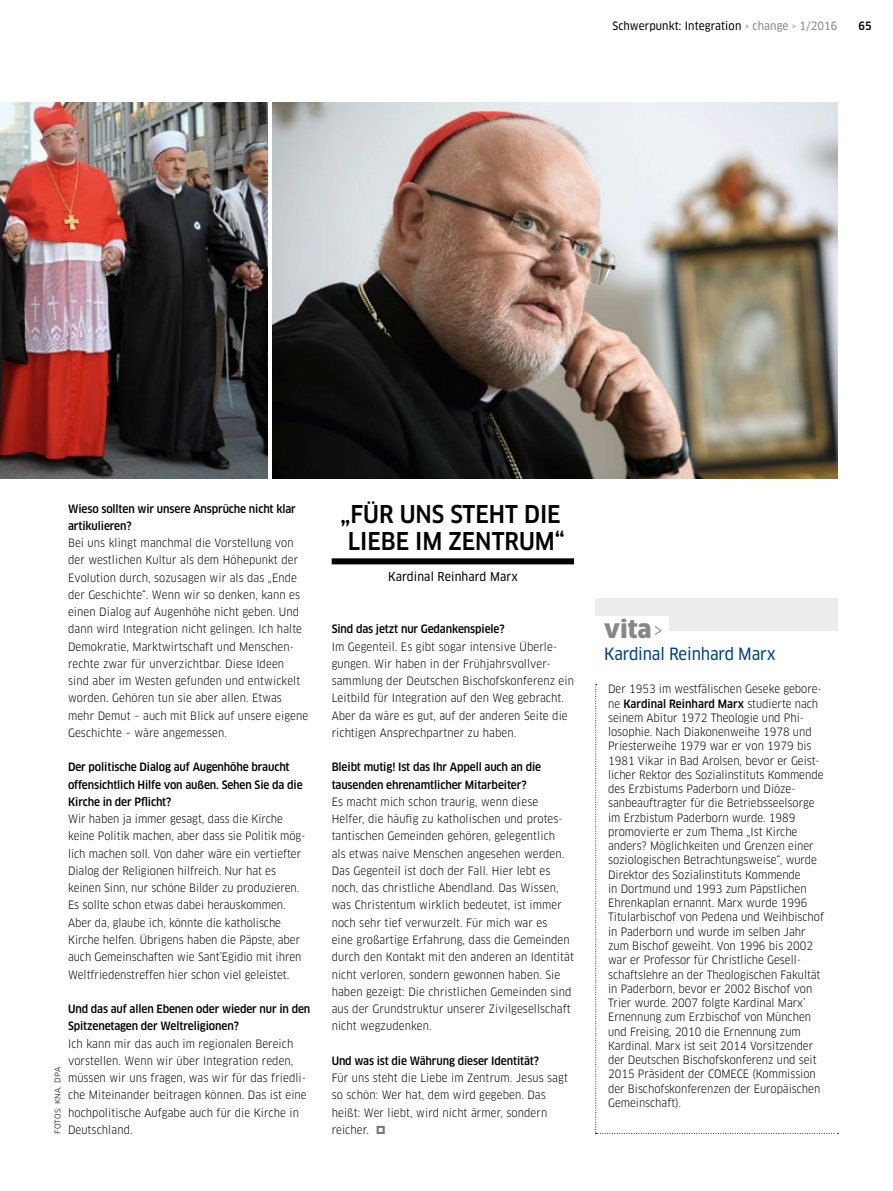
<style>
.page{position:relative;width:893px;height:1191px;background:#fff}
.page>*{position:absolute;margin:0;border:0;box-sizing:border-box;transform-origin:0 0}
.BU_book{font:500 condensed 24px/27px "Clan OT";color:#000}
.t1{font:900 24px "Clan OT";color:#868786}
.t2{font:16.5px "Clan OT Narrow News";letter-spacing:-.01em;color:#004080}
.BU_book-2{font:12px "Clan OT Narrow News";letter-spacing:.01em;color:#000}
.Interview-Text{font:condensed 11.25px/17.2px "Clan OT";letter-spacing:.01em;color:#000}
.Infotext_7_5_10_boo{font:condensed 11.25px/14.2px "Clan OT";color:#000}
.Interview-Fragen{font:500 condensed 11.25px/17.2px "Clan OT";letter-spacing:-.01em;color:#000}
.t3{font:11.25px "Clan OT Narrow News";letter-spacing:.01em;color:#000}
.t4{font:7.5px "Clan OT";letter-spacing:.025em;color:#000}
.s1{color:#868786}
.s2{font-weight:400;font-stretch:condensed}
.s3{font-weight:500}
</style>
<div class="page">
<img style="left:0;top:102px;width:268px;height:376px">
<img style="left:272px;top:102px;width:566px;height:376px">
<div style="left:332px;top:558px;width:242px;height:6px;background:#000"></div>
<div style="left:595px;top:598px;width:243px;height:69px;background:#ececec"></div>
<div style="left:595px;top:615px;width:74px;height:52px;background:#fff"></div>
<div style="left:649px;top:631px;width:189px;height:36px;background:#fff"></div>
<svg style="left:595px;top:684px;width:243px;height:450px"></svg>
<p class="t3" style="left:612px;top:19px;width:227px">Schwerpunkt: Integration <span class="s1">› change › 1/2016</span></p>
<p class="Interview-Fragen" style="left:858px;top:17px;width:15px">65</p>
<p class="Interview-Fragen" style="left:68px;top:500px;width:229px">Wieso sollten wir unsere Ansprüche nicht klar artikulieren?</p>
<p class="Interview-Text" style="left:68px;top:534px;width:242px">Bei uns klingt manchmal die Vorstellung von der westlichen Kultur als dem Höhepunkt der Evolution durch, sozusagen wir als das „Ende der Geschichte“. Wenn wir so denken, kann es einen Dialog auf Augenhöhe nicht geben. Und dann wird Integration nicht gelingen. Ich halte Demokratie, Marktwirtschaft und Menschen&shy;rechte zwar für unverzichtbar. Diese Ideen<br>sind aber im Westen gefunden und entwickelt worden. Gehören tun sie aber allen. Etwas mehr Demut – auch mit Blick auf unsere eigene Geschichte – wäre angemessen.</p>
<p class="Interview-Fragen" style="left:68px;top:758px;width:236px">Der politische Dialog auf Augenhöhe braucht offensichtlich Hilfe von außen. Sehen Sie da die<br>Kirche in der Pflicht?</p>
<p class="Interview-Text" style="left:68px;top:810px;width:239px">Wir haben ja immer gesagt, dass die Kirche keine Politik machen, aber dass sie Politik mög&shy;lich machen soll. Von daher wäre ein vertiefter Dialog der Religionen hilfreich. Nur hat es keinen Sinn, nur schöne Bilder zu produzieren.<br>Es sollte schon etwas dabei herauskommen.<br>Aber da, glaube ich, könnte die katholische Kirche helfen. Übrigens haben die Päpste, aber auch Gemeinschaften wie Sant’Egidio mit ihren Weltfriedenstreffen hier schon viel geleistet.</p>
<p class="Interview-Fragen" style="left:68px;top:1000px;width:244px">Und das auf allen Ebenen oder wieder nur in den<br>Spitzenetagen der Weltreligionen?</p>
<p class="Interview-Text" style="left:68px;top:1034px;width:240px">Ich kann mir das auch im regionalen Bereich vorstellen. Wenn wir über Integration reden, müssen wir uns fragen, was wir für das friedli&shy;che Miteinander beitragen können. Das ist eine hochpolitische Aufgabe auch für die Kirche in Deutschland.</p>
<p class="t4" style="left:53px;top:1133px;width:68px;rotate:-90deg">FOTOS: KNA, DPA</p>
<p class="BU_book" style="left:341px;top:501px;width:226px">„FÜR UNS STEHT DIE<br>LIEBE IM ZENTRUM“</p>
<p class="BU_book-2" style="left:388px;top:570px;width:131px">Kardinal Reinhard Marx</p>
<p class="Interview-Fragen" style="left:332px;top:620px;width:174px">Sind das jetzt nur Gedankenspiele?</p>
<p class="Interview-Text" style="left:332px;top:638px;width:244px">Im Gegenteil. Es gibt sogar intensive Überle&shy;gungen. Wir haben in der Frühjahrsvollver&shy;sammlung der Deutschen Bischofskonferenz ein Leitbild für Integration auf den Weg gebracht.<br>Aber da wäre es gut, auf der anderen Seite die richtigen Ansprechpartner zu haben.</p>
<p class="Interview-Fragen" style="left:332px;top:758px;width:211px">Bleibt mutig! Ist das Ihr Appell auch an die tausenden ehrenamtlicher Mitarbeiter?</p>
<p class="Interview-Text" style="left:332px;top:793px;width:244px">Es macht mich schon traurig, wenn diese Helfer, die häufig zu katholischen und protes&shy;tantischen Gemeinden gehören, gelegentlich<br>als etwas naive Menschen angesehen werden.<br>Das Gegenteil ist doch der Fall. Hier lebt es noch, das christliche Abendland. Das Wissen, was Christentum wirklich bedeutet, ist immer noch sehr tief verwurzelt. Für mich war es<br>eine großartige Erfahrung, dass die Gemeinden durch den Kontakt mit den anderen an Identität nicht verloren, sondern gewonnen haben. Sie haben gezeigt: Die christlichen Gemeinden sind aus der Grundstruktur unserer Zivilgesellschaft nicht wegzudenken.</p>
<p class="Interview-Fragen" style="left:332px;top:1052px;width:209px">Und was ist die Währung dieser Identität?</p>
<p class="Interview-Text" style="left:332px;top:1069px;width:238px">Für uns steht die Liebe im Zentrum. Jesus sagt so schön: Wer hat, dem wird gegeben. Das heißt: Wer liebt, wird nicht ärmer, sondern reicher.</p>
<p class="t1" style="left:604px;top:614px;width:60px">vita<span class="s2">&gt;</span></p>
<p class="t2" style="left:604px;top:644px;width:173px">Kardinal Reinhard Marx</p>
<p class="Infotext_7_5_10_boo" style="left:608px;top:682px;width:217px">Der 1953 im westfälischen Geseke gebore&shy;ne <span class="s3">Kardinal Reinhard Marx</span> studierte nach seinem Abitur 1972 Theologie und Phi&shy;losophie. Nach Diakonenweihe 1978 und Priesterweihe 1979 war er von 1979 bis 1981 Vikar in Bad Arolsen, bevor er Geist&shy;licher Rektor des Sozialinstituts Kommende des Erzbistums Paderborn und Diöze&shy;sanbeauftragter für die Betriebsseelsorge im Erzbistum Paderborn wurde. 1989 promovierte er zum Thema „Ist Kirche anders? Möglichkeiten und Grenzen einer soziologischen Betrachtungsweise“, wurde Direktor des Sozialinstituts Kommende<br>in Dortmund und 1993 zum Päpstlichen Ehrenkaplan ernannt. Marx wurde 1996<br>Titularbischof von Pedena und Weihbischof in Paderborn und wurde im selben Jahr zum Bischof geweiht. Von 1996 bis 2002 war er Professor für Christliche Gesell&shy;schaftslehre an der Theologischen Fakultät in Paderborn, bevor er 2002 Bischof von Trier wurde. 2007 folgte Kardinal Marx’ Ernennung zum Erzbischof von München und Freising, 2010 die Ernennung zum Kardinal. Marx ist seit 2014 Vorsitzender der Deutschen Bischofskonferenz und seit 2015 Präsident der COMECE (Kommission der Bischofskonferenzen der Europäischen Gemeinschaft).</p>
</div>
